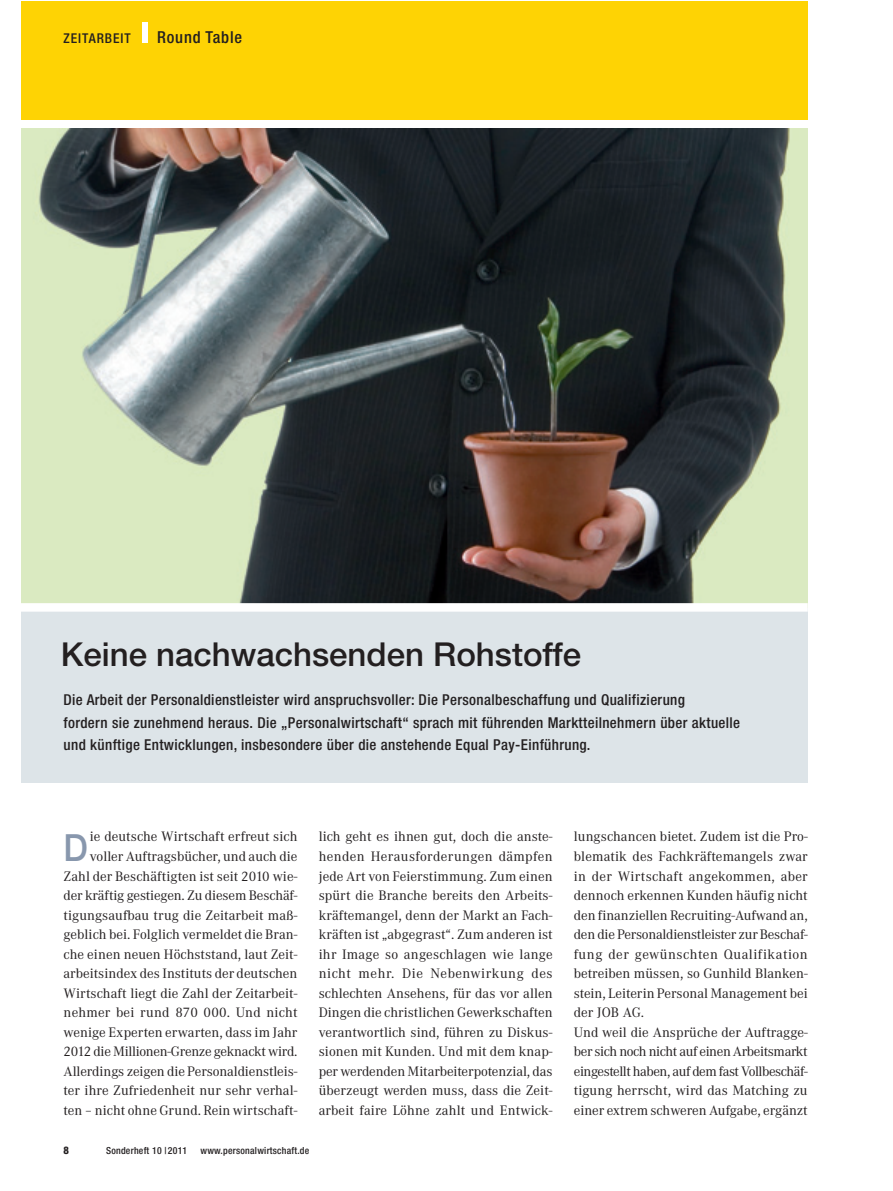
<style>
.page{position:relative;width:893px;height:1191px;background:#fff}
.page>*{position:absolute;margin:0;border:0;box-sizing:border-box;transform-origin:0 0}
.t1{font:500 37.5px "Helvetica Neue";color:#8897ad;scale:.9 1}
.t2{font:500 33px "Helvetica Neue";color:#231f20}
.t3{font:500 condensed 16.5px "Helvetica Neue";letter-spacing:.05em;color:#231f20}
.t4{font:500 condensed 15px/22.5px "Helvetica Neue";letter-spacing:.025em;color:#231f20}
.t5{font:14.25px/19.5px "Corporate A";letter-spacing:.005em;color:#231f20;text-align:right}
.t6{font:500 condensed 13.5px "Helvetica Neue";letter-spacing:.07em;color:#231f20}
.t7{font:800 condensed 10.5px "Helvetica Neue";color:#231f20}
.t8{font:500 condensed 9.75px "Helvetica Neue";letter-spacing:.025em;color:#231f20}
</style>
<div class="page">
<div style="left:21px;top:1px;width:787px;height:119px;background:#fed304"></div>
<div style="left:142px;top:22px;width:6px;height:21px;background:#fff"></div>
<div style="left:21px;top:129px;width:787px;height:654px;background:#dde4e8"></div>
<img style="left:21px;top:129px;width:787px;height:474px">
<div style="left:4px;top:603px;width:804px;height:8px;background:#fff"></div>
<p class="t6" style="left:64px;top:33px;width:69px">ZEITARBEIT</p>
<p class="t3" style="left:157px;top:31px;width:86px">Round Table</p>
<h2 class="t2" style="left:61px;top:643px;width:522px">Keine nachwachsenden Rohstoffe</h2>
<p class="t4" style="left:64px;top:689px;width:678px">Die Arbeit der Personaldienstleister wird anspruchsvoller: Die Personalbeschaffung und Qualifizierung<br>fordern sie zunehmend heraus. Die „Personalwirtschaft“ sprach mit führenden Marktteilnehmern über aktuelle und künftige Entwicklungen, insbesondere über die anstehende Equal Pay-Einführung.</p>
<p class="t5" style="left:64px;top:828px;width:235px">ie deutsche Wirtschaft erfreut sich voller Auftragsbücher, und auch die Zahl der Beschäftigten ist seit 2010 wie&shy;der kräftig gestiegen. Zu diesem Beschäf&shy;tigungsaufbau trug die Zeitarbeit maß&shy;geblich bei. Folglich vermeldet die Bran&shy;che einen neuen Höchststand, laut Zeit&shy;arbeitsindex des Instituts der deutschen Wirtschaft liegt die Zahl der Zeitarbeit&shy;nehmer bei rund 870 000. Und nicht wenige Experten erwarten, dass im Jahr 2012 die Millionen-Grenze geknackt wird.<br>Allerdings zeigen die Personaldienstleis&shy;ter ihre Zufriedenheit nur sehr verhal&shy;ten – nicht ohne Grund. Rein wirtschaft-</p>
<p class="t5" style="left:319px;top:828px;width:235px;text-align:justify">lich geht es ihnen gut, doch die anste&shy;henden Herausforderungen dämpfen jede Art von Feierstimmung. Zum einen spürt die Branche bereits den Arbeits&shy;kräftemangel, denn der Markt an Fach&shy;kräften ist „abgegrast“. Zum anderen ist ihr Image so angeschlagen wie lange nicht mehr. Die Nebenwirkung des schlechten Ansehens, für das vor allen Dingen die christlichen Gewerkschaften verantwortlich sind, führen zu Diskus&shy;sionen mit Kunden. Und mit dem knap&shy;per werdenden Mitarbeiterpotenzial, das überzeugt werden muss, dass die Zeit&shy;arbeit faire Löhne zahlt und Entwick-</p>
<p class="t5" style="left:574px;top:828px;width:235px;text-align:left">lungschancen bietet. Zudem ist die Pro&shy;blematik des Fachkräftemangels zwar in der Wirtschaft angekommen, aber dennoch erkennen Kunden häufig nicht den finanziellen Recruiting-Aufwand an, den die Personaldienstleister zur Beschaf&shy;fung der gewünschten Qualifikation betreiben müssen, so Gunhild Blanken&shy;stein, Leiterin Personal Management bei der JOB AG.<br>Und weil die Ansprüche der Auftragge&shy;ber sich noch nicht auf einen Arbeitsmarkt eingestellt haben, auf dem fast Vollbeschäf&shy;tigung herrscht, wird das Matching zu einer extrem schweren Aufgabe, ergänzt</p>
<h1 class="t1" style="left:64px;top:834px;width:29px">D</h1>
<p class="t7" style="left:64px;top:1146px;width:7px">8</p>
<p class="t8" style="left:106px;top:1146px;width:83px">Sonderheft 10 |2011</p>
<p class="t8" style="left:200px;top:1146px;width:110px">www.personalwirtschaft.de</p>
</div>
